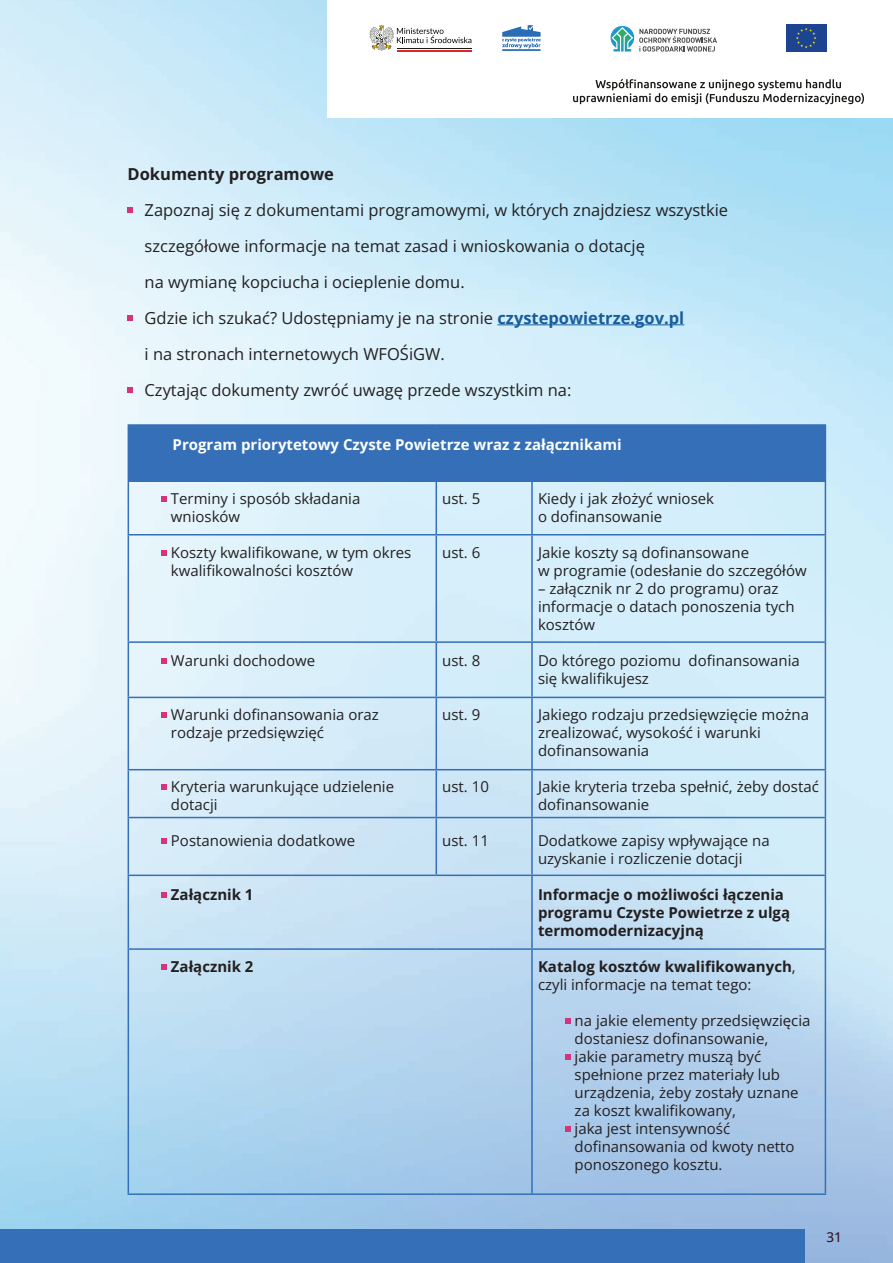
<style>
.page{position:relative;width:893px;height:1263px;background:#fff}
.page>*{position:absolute;margin:0;border:0;box-sizing:border-box;transform-origin:0 0}
.t1{font:16.5px/36px "Open Sans";color:#231f20}
.t2{font:700 16.5px "Open Sans";color:#231f20}
.t3{font:15px/18px "Open Sans";color:#231f20}
.t4{font:700 15px/18px "Open Sans";color:#231f20}
.t5{font:700 15px "Open Sans";color:#fff}
.t6{font:500 13.5px "Open Sans";color:#34162d}
.s1{font-weight:700;color:#175d9e}
.s2{font-weight:400}
</style>
<div class="page">
<img style="left:0;top:0;width:893px;height:1263px">
<div style="left:328px;top:0;width:565px;height:118px;background:#fff"></div>
<svg style="left:369px;top:25px;width:102px;height:26px"></svg>
<svg style="left:502px;top:25px;width:39px;height:26px"></svg>
<svg style="left:573px;top:79px;width:291px;height:25px"></svg>
<svg style="left:610px;top:26px;width:107px;height:26px"></svg>
<div style="left:786px;top:24px;width:40px;height:28px;background:#1c4491"></div>
<svg style="left:796px;top:28px;width:20px;height:20px"></svg>
<div style="left:0;top:1229px;width:805px;height:34px;background:#346fb7"></div>
<hr style="left:497px;top:325px;width:187px;height:1px;background:#175d9e">
<svg style="left:128px;top:207px;width:5px;height:6px"></svg>
<svg style="left:128px;top:315px;width:5px;height:6px"></svg>
<svg style="left:128px;top:387px;width:5px;height:6px"></svg>
<div style="left:128px;top:425px;width:697px;height:56px;background:#346fb7"></div>
<hr style="left:128px;top:424px;width:308px;height:2px;background:#346fb7">
<hr style="left:436px;top:424px;width:96px;height:2px;background:#346fb7">
<hr style="left:532px;top:424px;width:294px;height:2px;background:#346fb7">
<hr style="left:825px;top:426px;width:1px;height:54px;background:#346fb7">
<hr style="left:128px;top:480px;width:308px;height:2px;background:#346fb7">
<hr style="left:128px;top:482px;width:1px;height:52px;background:#346fb7">
<hr style="left:436px;top:480px;width:96px;height:2px;background:#346fb7">
<hr style="left:436px;top:482px;width:1px;height:52px;background:#346fb7">
<hr style="left:532px;top:480px;width:294px;height:2px;background:#346fb7">
<hr style="left:531px;top:482px;width:2px;height:52px;background:#346fb7">
<hr style="left:825px;top:482px;width:1px;height:52px;background:#346fb7">
<hr style="left:128px;top:534px;width:308px;height:1px;background:#346fb7">
<hr style="left:128px;top:535px;width:1px;height:106px;background:#346fb7">
<hr style="left:436px;top:534px;width:96px;height:1px;background:#346fb7">
<hr style="left:436px;top:535px;width:1px;height:106px;background:#346fb7">
<hr style="left:532px;top:534px;width:294px;height:1px;background:#346fb7">
<hr style="left:531px;top:535px;width:2px;height:106px;background:#346fb7">
<hr style="left:825px;top:535px;width:1px;height:106px;background:#346fb7">
<hr style="left:128px;top:641px;width:308px;height:2px;background:#346fb7">
<hr style="left:128px;top:643px;width:1px;height:54px;background:#346fb7">
<hr style="left:436px;top:641px;width:96px;height:2px;background:#346fb7">
<hr style="left:436px;top:643px;width:1px;height:54px;background:#346fb7">
<hr style="left:532px;top:641px;width:294px;height:2px;background:#346fb7">
<hr style="left:531px;top:643px;width:2px;height:54px;background:#346fb7">
<hr style="left:825px;top:643px;width:1px;height:54px;background:#346fb7">
<hr style="left:128px;top:697px;width:308px;height:1px;background:#346fb7">
<hr style="left:128px;top:698px;width:1px;height:71px;background:#346fb7">
<hr style="left:436px;top:697px;width:96px;height:1px;background:#346fb7">
<hr style="left:436px;top:698px;width:1px;height:71px;background:#346fb7">
<hr style="left:532px;top:697px;width:294px;height:1px;background:#346fb7">
<hr style="left:531px;top:698px;width:2px;height:71px;background:#346fb7">
<hr style="left:825px;top:698px;width:1px;height:71px;background:#346fb7">
<hr style="left:128px;top:769px;width:308px;height:1px;background:#346fb7">
<hr style="left:128px;top:770px;width:1px;height:47px;background:#346fb7">
<hr style="left:436px;top:769px;width:96px;height:1px;background:#346fb7">
<hr style="left:436px;top:770px;width:1px;height:47px;background:#346fb7">
<hr style="left:532px;top:769px;width:294px;height:1px;background:#346fb7">
<hr style="left:531px;top:770px;width:2px;height:47px;background:#346fb7">
<hr style="left:825px;top:770px;width:1px;height:47px;background:#346fb7">
<hr style="left:128px;top:817px;width:308px;height:1px;background:#346fb7">
<hr style="left:128px;top:818px;width:1px;height:56px;background:#346fb7">
<hr style="left:436px;top:817px;width:96px;height:1px;background:#346fb7">
<hr style="left:436px;top:818px;width:1px;height:56px;background:#346fb7">
<hr style="left:532px;top:817px;width:294px;height:1px;background:#346fb7">
<hr style="left:531px;top:818px;width:2px;height:56px;background:#346fb7">
<hr style="left:825px;top:818px;width:1px;height:56px;background:#346fb7">
<hr style="left:128px;top:874px;width:308px;height:2px;background:#346fb7">
<hr style="left:128px;top:876px;width:1px;height:72px;background:#346fb7">
<hr style="left:436px;top:874px;width:96px;height:2px;background:#346fb7">
<hr style="left:532px;top:874px;width:294px;height:2px;background:#346fb7">
<hr style="left:531px;top:876px;width:2px;height:72px;background:#346fb7">
<hr style="left:825px;top:876px;width:1px;height:72px;background:#346fb7">
<hr style="left:128px;top:948px;width:308px;height:2px;background:#346fb7">
<hr style="left:128px;top:950px;width:1px;height:243px;background:#346fb7">
<hr style="left:436px;top:948px;width:96px;height:2px;background:#346fb7">
<hr style="left:532px;top:948px;width:294px;height:2px;background:#346fb7">
<hr style="left:531px;top:950px;width:2px;height:243px;background:#346fb7">
<hr style="left:825px;top:950px;width:1px;height:243px;background:#346fb7">
<hr style="left:128px;top:1193px;width:308px;height:2px;background:#346fb7">
<hr style="left:436px;top:1193px;width:96px;height:2px;background:#346fb7">
<hr style="left:532px;top:1193px;width:294px;height:2px;background:#346fb7">
<svg style="left:161px;top:496px;width:6px;height:6px"></svg>
<svg style="left:161px;top:550px;width:6px;height:6px"></svg>
<svg style="left:161px;top:658px;width:6px;height:6px"></svg>
<svg style="left:161px;top:712px;width:6px;height:6px"></svg>
<svg style="left:161px;top:784px;width:6px;height:6px"></svg>
<svg style="left:161px;top:838px;width:6px;height:6px"></svg>
<svg style="left:161px;top:892px;width:6px;height:6px"></svg>
<svg style="left:161px;top:964px;width:6px;height:6px"></svg>
<svg style="left:565px;top:1018px;width:6px;height:6px"></svg>
<svg style="left:565px;top:1054px;width:6px;height:6px"></svg>
<svg style="left:565px;top:1126px;width:6px;height:6px"></svg>
<p class="t2" style="left:128px;top:162px;width:208px">Dokumenty programowe</p>
<p class="t1" style="left:145px;top:192px;width:585px">Zapoznaj się z dokumentami programowymi, w których znajdziesz wszystkie szczegółowe informacje na temat zasad i wnioskowania o dotację<br>na wymianę kopciucha i ocieplenie domu.<br>Gdzie ich szukać? Udostępniamy je na stronie <span class="s1">czystepowietrze.gov.pl</span>!!<br>i na stronach internetowych WFOŚiGW.<br>Czytając dokumenty zwróć uwagę przede wszystkim na:</p>
<p class="t5" style="left:173px;top:434px;width:451px">Program priorytetowy Czyste Powietrze wraz z załącznikami</p>
<p class="t3" style="left:171px;top:489px;width:191px">Terminy i sposób składania wniosków</p>
<p class="t3" style="left:442px;top:489px;width:40px">ust. 5</p>
<p class="t3" style="left:538px;top:489px;width:178px">Kiedy i jak złożyć wniosek o dofinansowanie</p>
<p class="t3" style="left:171px;top:543px;width:242px">Koszty kwalifikowane, w tym okres kwalifikowalności kosztów</p>
<p class="t3" style="left:442px;top:543px;width:40px">ust. 6</p>
<p class="t3" style="left:538px;top:543px;width:270px">Jakie koszty są dofinansowane<br>w programie (odesłanie do szczegółów</p>
<p class="t3" style="left:538px;top:579px;width:258px">– załącznik nr 2 do programu) oraz informacje o datach ponoszenia tych kosztów</p>
<p class="t3" style="left:171px;top:651px;width:146px">Warunki dochodowe</p>
<p class="t3" style="left:442px;top:651px;width:40px">ust. 8</p>
<p class="t3" style="left:538px;top:651px;width:263px">Do którego poziomu dofinansowania się kwalifikujesz</p>
<p class="t3" style="left:171px;top:705px;width:209px">Warunki dofinansowania oraz rodzaje przedsięwzięć</p>
<p class="t3" style="left:442px;top:705px;width:40px">ust. 9</p>
<p class="t3" style="left:538px;top:705px;width:273px">Jakiego rodzaju przedsięwzięcie można zrealizować, wysokość i warunki dofinansowania</p>
<p class="t3" style="left:171px;top:777px;width:225px">Kryteria warunkujące udzielenie dotacji</p>
<p class="t3" style="left:442px;top:777px;width:48px">ust. 10</p>
<p class="t3" style="left:538px;top:777px;width:282px">Jakie kryteria trzeba spełnić, żeby dostać dofinansowanie</p>
<p class="t3" style="left:171px;top:831px;width:186px">Postanowienia dodatkowe</p>
<p class="t3" style="left:442px;top:831px;width:48px">ust. 11</p>
<p class="t3" style="left:538px;top:831px;width:233px">Dodatkowe zapisy wpływające na uzyskanie i rozliczenie dotacji</p>
<p class="t4" style="left:171px;top:885px;width:84px">Załącznik 1</p>
<p class="t4" style="left:538px;top:885px;width:254px">Informacje o możliwości łączenia programu Czyste Powietrze z ulgą termomodernizacyjną</p>
<p class="t4" style="left:171px;top:957px;width:84px">Załącznik 2</p>
<p class="t4" style="left:538px;top:957px;width:259px">Katalog kosztów kwalifikowanych<span class="s2">, czyli informacje na temat tego:</span></p>
<p class="t3" style="left:575px;top:1011px;width:237px">na jakie elementy przedsięwzięcia dostaniesz dofinansowanie,<br>jakie parametry muszą być spełnione przez materiały lub urządzenia, żeby zostały uznane za koszt kwalifikowany,<br>jaka jest intensywność dofinansowania od kwoty netto ponoszonego kosztu.</p>
<p class="t6" style="left:826px;top:1228px;width:17px">&amp;!</p>
</div>
